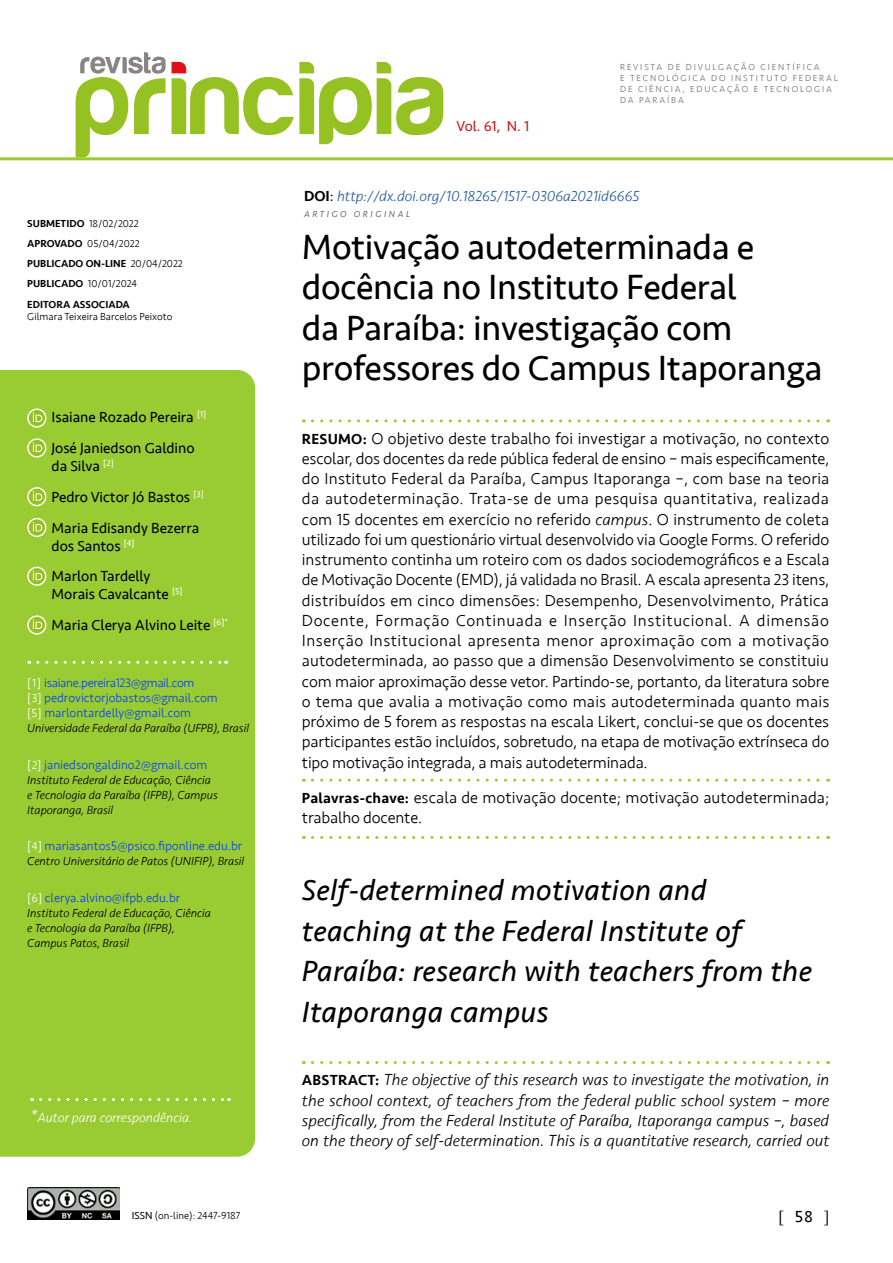
<style>
.page{position:relative;width:893px;height:1263px;background:#fff}
.page>*{position:absolute;margin:0;border:0;box-sizing:border-box;transform-origin:0 0}
.t1{font:36px/40.5px "Seravek";letter-spacing:-.01em;color:#000}
.t2{font:italic 30px/40.5px "Seravek";letter-spacing:.01em;color:#000}
.t3{font:300 16.5px/20.2px "Seravek";letter-spacing:-.01em;color:#000;text-align:justify}
.t4{font:italic 300 16.5px/20.2px "Seravek";color:#000;text-align:justify}
.t5{font:16.5px "Times New Roman";color:#000}
.t6{font:15px/30.8px "Seravek";color:#000}
.t7{font:italic 300 15px "Seravek";color:#275b9b}
.t8{font:14.7px "Seravek";color:#cd1719}
.t9{font:italic 300 13.5px "Seravek";color:#fff}
.t10{font:300 12.75px/15px "Seravek";color:#0d42eb}
.t11{font:italic 300 12px/15px "Seravek";color:#000}
.t12{font:500 10.5px/20.2px "Seravek";color:#000}
.t13{font:300 10.5px "Seravek";color:#000}
.t14{font:300 9px/10.8px "Seravek";letter-spacing:.2em;color:#706f6f}
.t15{font:italic 9px "Seravek";letter-spacing:.285em;color:#706f6f}
.s1{font-weight:300}
.s2{font-size:12px;color:#fff}
.s3{font-size:18px}
.s4{font-weight:400}
.s5{font-weight:500;font-style:normal;color:#000}
.s6{font-weight:400;font-style:normal;color:#000}
.s7{font-weight:500;font-size:15px}
.s8{font-style:italic}
.s9{font-weight:500;font-style:normal;font-size:15px}
.s10{font-family:"Seravek"}
</style>
<div class="page">
<div style="left:0;top:370px;width:255px;height:787px;background:#9c3"></div>
<svg style="left:172px;top:62px;width:271px;height:82px"></svg>
<svg style="left:76px;top:52px;width:90px;height:105px"></svg>
<img style="left:28px;top:1187px;width:91px;height:32px">
<svg style="left:41px;top:1098px;width:188px;height:3px"></svg>
<svg style="left:312px;top:419px;width:517px;height:3px"></svg>
<svg style="left:312px;top:779px;width:517px;height:3px"></svg>
<svg style="left:312px;top:836px;width:517px;height:3px"></svg>
<svg style="left:312px;top:1061px;width:517px;height:3px"></svg>
<svg style="left:27px;top:408px;width:20px;height:21px"></svg>
<svg style="left:27px;top:438px;width:20px;height:21px"></svg>
<svg style="left:27px;top:487px;width:20px;height:20px"></svg>
<svg style="left:27px;top:518px;width:20px;height:20px"></svg>
<svg style="left:27px;top:567px;width:20px;height:20px"></svg>
<svg style="left:27px;top:615px;width:20px;height:21px"></svg>
<svg style="left:38px;top:661px;width:189px;height:3px"></svg>
<hr style="left:0;top:157px;width:893px;height:3px;background:#9c3">
<p class="t12" style="left:27px;top:213px;width:157px">SUBMETIDO <span class="s1">18/02/2022<br></span>APROVADO <span class="s1">05/04/2022<br></span>PUBLICADO ON-LINE <span class="s1">20/04/2022<br></span>PUBLICADO <span class="s1">10/01/2024<br></span>EDITORA ASSOCIADA</p>
<p class="t13" style="left:27px;top:311px;width:147px">Gilmara Teixeira Barcelos Peixoto</p>
<p class="t6" style="left:52px;top:402px;width:156px">Isaiane Rozado Pereira <sup>[1]<br></sup>José Janiedson Galdino</p>
<p class="t6" style="left:52px;top:451px;width:154px">da Silva <sup>[2]<br></sup>Pedro Victor Jó Bastos <sup>[3]<br></sup>Maria Edisandy Bezerra</p>
<p class="t6" style="left:52px;top:530px;width:101px">dos Santos <sup>[4]<br></sup>Marlon Tardelly</p>
<p class="t6" style="left:52px;top:579px;width:178px">Morais Cavalcante <sup>[5]<br></sup>Maria Clerya Alvino Leite <sup>[6]*</sup></p>
<p class="t10" style="left:27px;top:675px;width:192px"><span class="s2">[1]</span> isaiane.pereira123@gmail.com<br><span class="s2">[3]</span> pedrovictorjobastos@gmail.com <span class="s2">[5]</span> marlontardelly@gmail.com</p>
<p class="t11" style="left:27px;top:721px;width:223px">Universidade Federal da Paraíba (UFPB), Brasil</p>
<p class="t10" style="left:27px;top:757px;width:182px"><span class="s2">[2]</span> janiedsongaldino2@gmail.com</p>
<p class="t11" style="left:27px;top:772px;width:192px">Instituto Federal de Educação, Ciência e Tecnologia da Paraíba (IFPB), Campus<br>Itaporanga, Brasil</p>
<p class="t10" style="left:27px;top:839px;width:217px"><span class="s2">[4]</span> mariasantos5@psico.fiponline.edu.br</p>
<p class="t11" style="left:27px;top:854px;width:218px">Centro Universitário de Patos (UNIFIP), Brasil</p>
<p class="t10" style="left:27px;top:890px;width:154px"><span class="s2">[6]</span> clerya.alvino@ifpb.edu.br</p>
<p class="t11" style="left:27px;top:906px;width:185px">Instituto Federal de Educação, Ciência e Tecnologia da Paraíba (IFPB),<br>Campus Patos, Brasil</p>
<p class="t9" style="left:30px;top:1110px;width:164px"><span class="s3">*</span>Autor para correspondência.</p>
<p class="t13" style="left:132px;top:1210px;width:110px"><span class="s4">ISSN</span> (on-line): 2447-9187</p>
<p class="t8" style="left:456px;top:115px;width:74px">Vol. 61, N. 1</p>
<p class="t14" style="left:620px;top:62px;width:219px">REVISTA DE DIVULGAÇÃO CIENTÍFICA<br>E TECNOLÓGICA DO INSTITUTO FEDERAL<br>DE CIÊNCIA, EDUCAÇÃO E TECNOLOGIA<br>DA PARAÍBA</p>
<p class="t7" style="left:304px;top:187px;width:337px"><span class="s5">DOI</span><span class="s6">:</span> http://dx.doi.org/10.18265/1517-0306a2021id6665</p>
<h1 class="t1" style="left:302px;top:226px;width:522px">Motivação autodeterminada e docência no Instituto Federal<br>da Paraíba: investigação com professores do Campus Itaporanga</h1>
<p class="t15" style="left:304px;top:207px;width:108px">ARTIGO ORIGINAL</p>
<p class="t3" style="left:302px;top:428px;width:529px"><span class="s7">RESUMO:</span> O objetivo deste trabalho foi investigar a motivação, no contexto escolar, dos docentes da rede pública federal de ensino – mais especificamente, do Instituto Federal da Paraíba, Campus Itaporanga –, com base na teoria da autodeterminação. Trata-se de uma pesquisa quantitativa, realizada com 15 docentes em exercício no referido <span class="s8">campus</span>. O instrumento de coleta utilizado foi um questionário virtual desenvolvido via Google Forms. O referido instrumento continha um roteiro com os dados sociodemográficos e a Escala de Motivação Docente (EMD), já validada no Brasil. A escala apresenta 23 itens, distribuídos em cinco dimensões: Desempenho, Desenvolvimento, Prática Docente, Formação Continuada e Inserção Institucional. A dimensão Inserção Institucional apresenta menor aproximação com a motivação autodeterminada, ao passo que a dimensão Desenvolvimento se constituiu com maior aproximação desse vetor. Partindo-se, portanto, da literatura sobre o tema que avalia a motivação como mais autodeterminada quanto mais próximo de 5 forem as respostas na escala Likert, conclui-se que os docentes participantes estão incluídos, sobretudo, na etapa de motivação extrínseca do tipo motivação integrada, a mais autodeterminada.</p>
<p class="t3" style="left:302px;top:788px;width:529px"><span class="s7">Palavras-chave:</span> escala de motivação docente; motivação autodeterminada; trabalho docente.</p>
<h2 class="t2" style="left:302px;top:870px;width:512px">Self-determined motivation and teaching at the Federal Institute of<br>Paraíba: research with teachers from the<br>Itaporanga campus</h2>
<p class="t4" style="left:302px;top:1070px;width:529px"><span class="s9">ABSTRACT:</span> The objective of this research was to investigate the motivation, in the school context, of teachers from the federal public school system – more specifically, from the Federal Institute of Paraíba, Itaporanga campus –, based on the theory of self-determination. This is a quantitative research, carried out</p>
<p class="t5" style="left:779px;top:1205px;width:52px">[ <span class="s10">58</span> ]</p>
</div>
